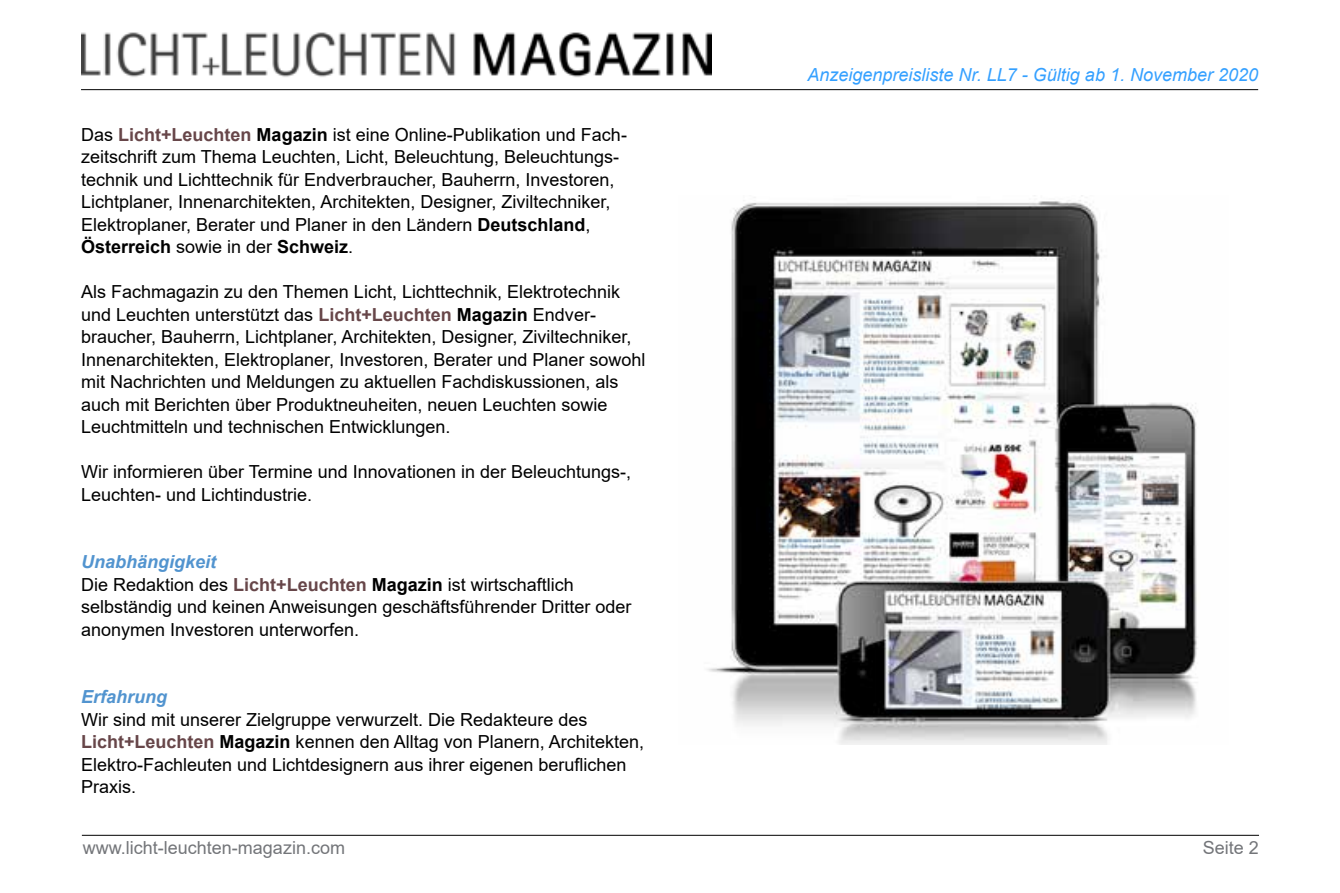
<style>
.page{position:relative;width:1340px;height:893px;background:#fff}
.page>*{position:absolute;margin:0;border:0;box-sizing:border-box;transform-origin:0 0}
.t1{font:18px/22.5px "Arial";color:#000}
.t2{font:italic 18px "Arial";color:#34a0ff}
.t3{font:18px "Arial";color:#737579}
.t4{font:italic 700 18px "Arial";color:#5294cf}
.s1{font-weight:700;color:#674649}
.s2{font-weight:700}
.s3{font-weight:700;font-style:italic;color:#5294cf}
</style>
<div class="page">
<img style="left:81px;top:32px;width:630px;height:45px">
<hr style="left:81px;top:89px;width:1177px;height:1px;background:#000">
<hr style="left:82px;top:835px;width:1176px;height:1px;background:#000">
<img style="left:707px;top:195px;width:491px;height:549px">
<p class="t1" style="left:81px;top:123px;width:547px">Das <span class="s1">Licht+Leuchten</span> <span class="s2">Magazin</span> ist eine Online-Publikation und Fach&shy;zeitschrift zum Thema Leuchten, Licht, Beleuchtung, Beleuchtungs&shy;technik und Lichttechnik für Endverbraucher, Bauherrn, Investoren, Lichtplaner, Innenarchitekten, Architekten, Designer, Ziviltechniker, Elektroplaner, Berater und Planer in den Ländern <span class="s2">Deutschland</span>, <span class="s2">Österreich</span> sowie in der <span class="s2">Schweiz</span>.</p>
<p class="t1" style="left:81px;top:280px;width:566px">Als Fachmagazin zu den Themen Licht, Lichttechnik, Elektrotechnik und Leuchten unterstützt das <span class="s1">Licht+Leuchten</span> <span class="s2">Magazin</span> Endver&shy;braucher, Bauherrn, Lichtplaner, Architekten, Designer, Ziviltechniker, Innenarchitekten, Elektroplaner, Investoren, Berater und Planer sowohl mit Nachrichten und Meldungen zu aktuellen Fachdiskussionen, als auch mit Berichten über Produktneuheiten, neuen Leuchten sowie Leuchtmitteln und technischen Entwicklungen.</p>
<p class="t1" style="left:81px;top:460px;width:551px">Wir informieren über Termine und Innovationen in der Beleuchtungs-,<br>Leuchten- und Lichtindustrie.</p>
<p class="t1" style="left:81px;top:550px;width:552px"><span class="s3">Unabhängigkeit<br></span>Die Redaktion des <span class="s1">Licht+Leuchten</span> <span class="s2">Magazin</span> ist wirtschaftlich selbständig und keinen Anweisungen geschäftsführender Dritter oder anonymen Investoren unterworfen.</p>
<p class="t4" style="left:81px;top:685px;width:88px">Erfahrung</p>
<p class="t1" style="left:81px;top:708px;width:564px">Wir sind mit unserer Zielgruppe verwurzelt. Die Redakteure des <span class="s1">Licht+Leuchten</span> <span class="s2">Magazin</span> kennen den Alltag von Planern, Architekten, Elektro-Fachleuten und Lichtdesignern aus ihrer eigenen beruflichen Praxis.</p>
<p class="t2" style="left:807px;top:63px;width:452px">Anzeigenpreisliste Nr. LL7 - Gültig ab 1. November 2020</p>
<p class="t3" style="left:83px;top:835px;width:264px">www.licht-leuchten-magazin.com</p>
<p class="t3" style="left:1202px;top:835px;width:58px">Seite 2</p>
</div>
